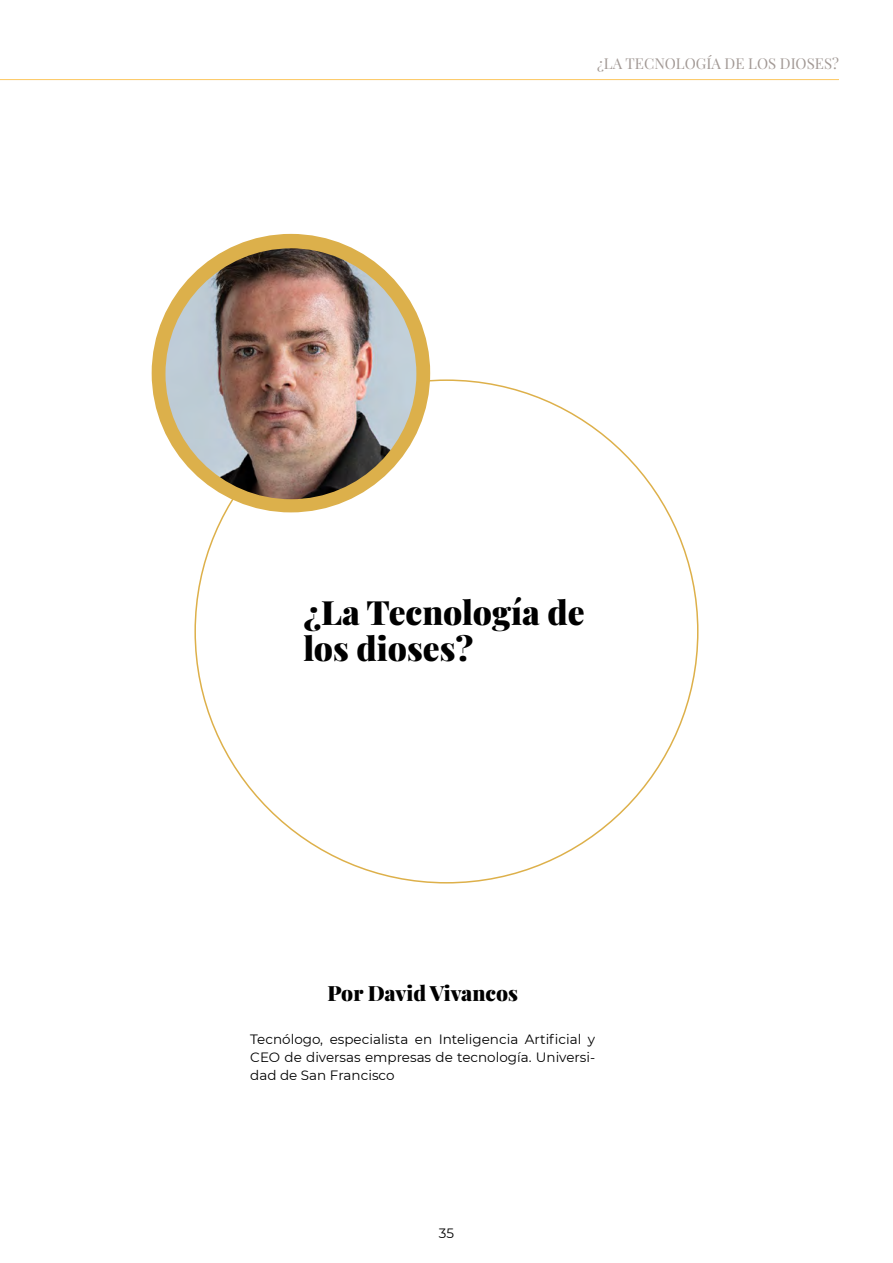
<style>
.page{position:relative;width:893px;height:1263px;background:#fff}
.page>*{position:absolute;margin:0;border:0;box-sizing:border-box;transform-origin:0 0}
.t1{font:900 33.45px/36px "Playfair Display";color:#000}
.t2{font:900 21px "Playfair Display";color:#000}
.t3{font:15px "Playfair Display";color:#a29995}
.t4{font:13.5px/18px "Montserrat";color:#000;text-align:justify}
</style>
<div class="page">
<hr style="left:0;top:79px;width:839px;height:1px;background:#fdcc6d">
<div style="left:152px;top:234px;width:278px;height:278px;background:#dcb04b;border-radius:50%"></div>
<img style="left:165px;top:248px;width:251px;height:251px;border-radius:125px">
<p class="t3" style="left:597px;top:51px;width:243px">¿LA TECNOLOGÍA DE LOS DIOSES?</p>
<h1 class="t1" style="left:303px;top:591px;width:283px">¿La Tecnología de los dioses?</h1>
<h2 class="t2" style="left:327px;top:976px;width:192px">Por David Vivancos</h2>
<p class="t4" style="left:250px;top:1030px;width:346px">Tecnólogo, especialista en Inteligencia Artificial y CEO de diversas empresas de tecnología. Universi&shy;dad de San Francisco</p>
<p class="t4" style="left:439px;top:1223px;width:17px">35</p>
</div>
